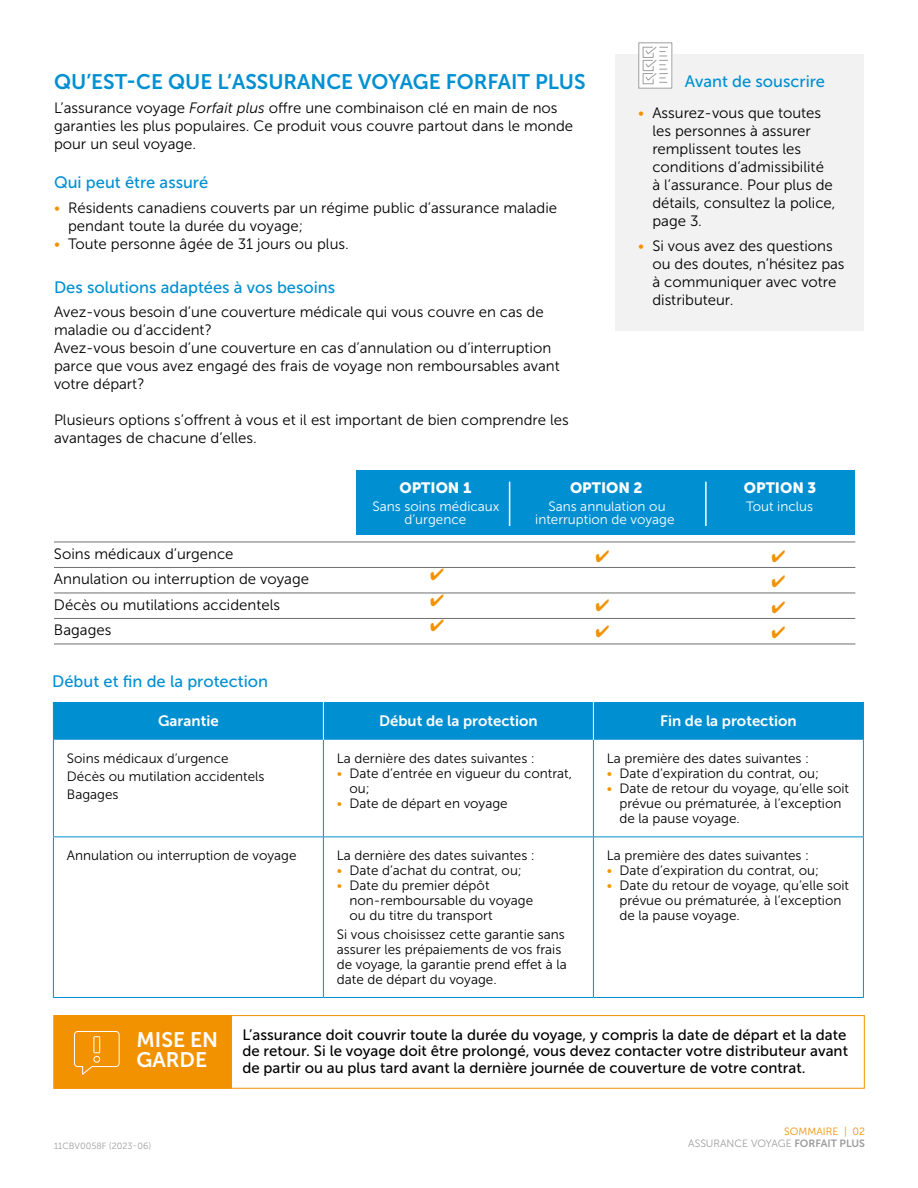
<style>
.page{position:relative;width:918px;height:1188px;background:#fff}
.page>*{position:absolute;margin:0;border:0;box-sizing:border-box;transform-origin:0 0}
.t1{font:21px "Museo Sans 700";color:#0090d2}
.t2{font:21px/19.5px "Museo Sans 700";color:#fff}
.t3{font:16.5px "Museo Sans 500";color:#0090d2}
.t4{font:16.5px/25.5px "Zapf Dingbats ITC";color:#f39200;text-align:justify}
.t5{font:15px/18px "Museo Sans 300";color:#000}
.t6{font:15px/16.5px "Museo Sans 500";color:#000;text-align:justify}
.t7{font:15px "Museo Sans 700";color:#fff}
.t8{font:15px "Museo Sans 900";color:#fff}
.t9{font:13.5px/15px "Museo Sans 300";color:#000}
.t10{font:13.5px "Museo Sans 300";color:#fff}
.t11{font:10.5px/12px "Museo Sans 300";color:#9d9d9c;text-align:right}
.t12{font:9px "Museo Sans 300";color:#9d9d9c}
.s1{font-style:italic}
.s2{color:#f39200}
.s3{font-family:"Museo Sans 700"}
</style>
<div class="page">
<div style="left:356px;top:471px;width:499px;height:64px;background:#0090d2"></div>
<div style="left:616px;top:54px;width:248px;height:276px;background:#f2f2f2"></div>
<hr style="left:54px;top:542px;width:801px;height:1px;background:#706f6f">
<hr style="left:54px;top:567px;width:801px;height:1px;background:#706f6f">
<hr style="left:54px;top:593px;width:801px;height:1px;background:#706f6f">
<hr style="left:54px;top:618px;width:801px;height:1px;background:#706f6f">
<hr style="left:54px;top:644px;width:801px;height:1px;background:#706f6f">
<div style="left:640px;top:44px;width:33px;height:45px;background:#fff"></div>
<div style="left:638px;top:42px;width:34px;height:47px;border:1px solid #9d9e9f"></div>
<svg style="left:642px;top:46px;width:26px;height:39px"></svg>
<hr style="left:705px;top:482px;width:2px;height:44px;background:#fff">
<hr style="left:509px;top:482px;width:1px;height:44px;background:#fff">
<div style="left:54px;top:702px;width:809px;height:38px;background:#0090d2"></div>
<hr style="left:323px;top:740px;width:1px;height:97px;background:#0090d2">
<hr style="left:593px;top:740px;width:1px;height:97px;background:#0090d2">
<hr style="left:323px;top:837px;width:1px;height:160px;background:#0090d2">
<hr style="left:593px;top:837px;width:1px;height:160px;background:#0090d2">
<hr style="left:53px;top:740px;width:1px;height:97px;background:#0090d2">
<hr style="left:863px;top:740px;width:1px;height:97px;background:#0090d2">
<hr style="left:53px;top:837px;width:270px;height:1px;background:#0090d2">
<hr style="left:53px;top:837px;width:1px;height:160px;background:#0090d2">
<hr style="left:323px;top:837px;width:270px;height:1px;background:#0090d2">
<hr style="left:593px;top:837px;width:271px;height:1px;background:#0090d2">
<hr style="left:863px;top:837px;width:1px;height:160px;background:#0090d2">
<hr style="left:53px;top:997px;width:270px;height:1px;background:#0090d2">
<hr style="left:323px;top:997px;width:270px;height:1px;background:#0090d2">
<hr style="left:593px;top:997px;width:271px;height:1px;background:#0090d2">
<hr style="left:323px;top:702px;width:1px;height:38px;background:#fff">
<hr style="left:593px;top:702px;width:1px;height:38px;background:#fff">
<hr style="left:53px;top:702px;width:1px;height:38px;background:#0090d2">
<hr style="left:863px;top:702px;width:1px;height:38px;background:#0090d2">
<div style="left:53px;top:1015px;width:179px;height:74px;background:#f39200;border:1px solid #f39200"></div>
<div style="left:55px;top:1015px;width:810px;height:74px;border:1px solid #f39200"></div>
<svg style="left:74px;top:1031px;width:46px;height:44px"></svg>
<div style="left:93px;top:1056px;width:7px;height:7px;border:1px solid #fff;border-radius:50%"></div>
<div style="left:93px;top:1036px;width:7px;height:17px;border:1px solid #fff"></div>
<h1 class="t1" style="left:54px;top:70px;width:533px">QU’EST-CE QUE L’ASSURANCE VOYAGE FORFAIT PLUS</h1>
<p class="t5" style="left:54px;top:99px;width:521px">L’assurance voyage <span class="s1">Forfait plus</span> offre une combinaison clé en main de nos garanties les plus populaires. Ce produit vous couvre partout dans le monde pour un seul voyage.</p>
<p class="t3" style="left:54px;top:173px;width:156px">Qui peut être assuré</p>
<p class="t5" style="left:68px;top:199px;width:491px;text-indent:-14px"><span class="s2">•</span> Résidents canadiens couverts par un régime public d’assurance maladie pendant toute la durée du voyage;</p>
<p class="t5" style="left:54px;top:235px;width:296px"><span class="s2">•</span> Toute personne âgée de 31 jours ou plus.</p>
<p class="t3" style="left:685px;top:72px;width:142px">Avant de souscrire</p>
<p class="t5" style="left:652px;top:104px;width:185px;text-indent:-14px"><span class="s2">•</span> Assurez-vous que toutes les personnes à assurer remplissent toutes les conditions d’admissibilité<br>à l’assurance. Pour plus de détails, consultez la police, page 3.</p>
<p class="t5" style="left:652px;top:237px;width:194px;text-indent:-14px"><span class="s2">•</span> Si vous avez des questions ou des doutes, n’hésitez pas à communiquer avec votre distributeur.</p>
<p class="t3" style="left:54px;top:278px;width:283px">Des solutions adaptées à vos besoins</p>
<p class="t5" style="left:54px;top:303px;width:507px">Avez-vous besoin d’une couverture médicale qui vous couvre en cas de maladie ou d’accident ?<br>Avez-vous besoin d’une couverture en cas d’annulation ou d’interruption parce que vous avez engagé des frais de voyage non remboursables avant votre départ?</p>
<p class="t5" style="left:54px;top:411px;width:516px">Plusieurs options s’offrent à vous et il est important de bien comprendre les avantages de chacune d’elles.</p>
<p class="t8" style="left:400px;top:479px;width:73px">OPTION 1</p>
<p class="t8" style="left:570px;top:479px;width:74px">OPTION 2</p>
<p class="t8" style="left:744px;top:479px;width:74px">OPTION 3</p>
<p class="t10" style="left:373px;top:499px;width:128px">Sans soins médicaux</p>
<p class="t10" style="left:548px;top:499px;width:119px">Sans annulation ou</p>
<p class="t10" style="left:746px;top:499px;width:68px">Tout inclus</p>
<p class="t10" style="left:405px;top:513px;width:63px">d’urgence</p>
<p class="t10" style="left:535px;top:513px;width:141px">interruption de voyage</p>
<p class="t5" style="left:54px;top:541px;width:257px;line-height:25.5px">Soins médicaux d’urgence<br>Annulation ou interruption de voyage<br>Décès ou mutilations accidentels<br>Bagages</p>
<p class="t4" style="left:772px;top:543px;width:15px">✔ ✔ ✔ ✔</p>
<p class="t4" style="left:430px;top:562px;width:15px">✔ ✔ ✔</p>
<p class="t3" style="left:52px;top:672px;width:217px">Début et fin de la protection</p>
<p class="t7" style="left:158px;top:713px;width:62px">Garantie</p>
<p class="t7" style="left:379px;top:713px;width:160px">Début de la protection</p>
<p class="t7" style="left:660px;top:713px;width:138px">Fin de la protection</p>
<p class="t9" style="left:67px;top:750px;width:199px;line-height:18px">Soins médicaux d’urgence<br>Décès ou mutilation accidentels<br>Bagages</p>
<p class="t9" style="left:337px;top:751px;width:200px">La dernière des dates suivantes :</p>
<p class="t9" style="left:607px;top:751px;width:204px">La première des dates suivantes :</p>
<p class="t9" style="left:607px;top:766px;width:214px"><span class="s2">•</span> Date d’expiration du contrat, ou;</p>
<p class="t9" style="left:620px;top:781px;width:231px;text-indent:-13px"><span class="s2">•</span> Date de retour du voyage, qu’elle soit prévue ou prématurée, à l’exception de la pause voyage.</p>
<p class="t9" style="left:350px;top:766px;width:224px;text-indent:-13px"><span class="s2">•</span> Date d’entrée en vigueur du contrat, ou;</p>
<p class="t9" style="left:337px;top:796px;width:172px"><span class="s2">•</span> Date de départ en voyage</p>
<p class="t9" style="left:67px;top:848px;width:231px">Annulation ou interruption de voyage</p>
<p class="t9" style="left:337px;top:848px;width:200px">La dernière des dates suivantes :</p>
<p class="t9" style="left:337px;top:863px;width:186px"><span class="s2">•</span> Date d’achat du contrat, ou;</p>
<p class="t9" style="left:350px;top:878px;width:185px;text-indent:-13px"><span class="s2">•</span> Date du premier dépôt non-remboursable du voyage ou du titre du transport</p>
<p class="t9" style="left:337px;top:927px;width:231px">Si vous choisissez cette garantie sans assurer les prépaiements de vos frais de voyage, la garantie prend effet à la date de départ du voyage.</p>
<p class="t9" style="left:607px;top:848px;width:204px">La première des dates suivantes :</p>
<p class="t9" style="left:607px;top:863px;width:214px"><span class="s2">•</span> Date d’expiration du contrat, ou;</p>
<p class="t9" style="left:620px;top:878px;width:231px;text-indent:-13px"><span class="s2">•</span> Date du retour de voyage, qu’elle soit prévue ou prématurée, à l’exception de la pause voyage.</p>
<h1 class="t2" style="left:136px;top:1030px;width:83px">MISE EN<br>GARDE</h1>
<p class="t12" style="left:54px;top:1141px;width:99px">11CBV0058F (2023-06)</p>
<p class="t6" style="left:242px;top:1026px;width:607px">L’assurance doit couvrir toute la durée du voyage, y compris la date de départ et la date de retour. Si le voyage doit être prolongé, vous devez contacter votre distributeur avant de partir ou au plus tard avant la dernière journée de couverture de votre contrat.</p>
<p class="t11" style="left:688px;top:1126px;width:178px"><span class="s2">SOMMAIRE | 02<br></span>ASSURANCE VOYAGE <span class="s3">FORFAIT PLUS</span></p>
</div>
